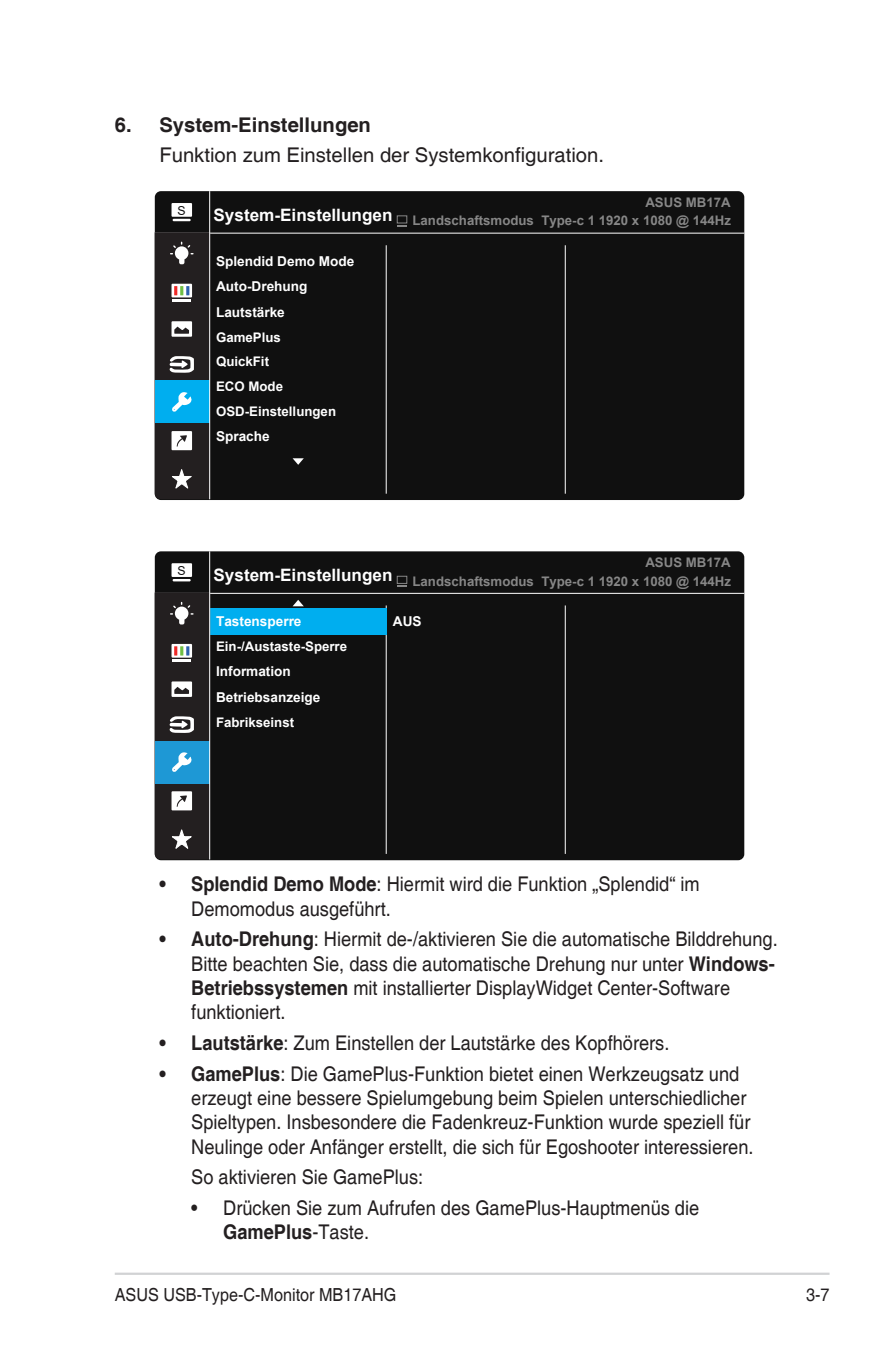
<style>
.page{position:relative;width:893px;height:1346px;background:#fff}
.page>*{position:absolute;margin:0;border:0;box-sizing:border-box;transform-origin:0 0}
.Body_Text_Indent{font:20.25px/24.3px "Helvetica";color:#231f20;scale:.9 1}
.Body_Text_Indent-2{font:20.25px "Helvetica";color:#231f20}
.Bulleted_Text_Indent{font:20.25px "Helvetica";color:#231f20;scale:.9 1}
.OSD_Item{font:700 20.25px "Helvetica";color:#231f20}
.t1{font:18px "Helvetica";color:#231f20;scale:.9 1}
.t2{font:700 17.1px "Arial";color:#fff}
.t3{font:700 13.5px/25.4px "Arial";color:#fff}
.t4{font:700 13.28px/25.4px "Arial";color:#fff}
.t5{font:12.15px "Arial";color:#101010}
.s1{font-weight:700}
</style>
<div class="page">
<hr style="left:115px;top:1272px;width:714px;height:3px;background:#d1d2d4">
<div style="left:155px;top:191px;width:589px;height:309px;background:#101010;border-radius:6px"></div>
<hr style="left:155px;top:233px;width:589px;height:1px;background:#fff">
<hr style="left:386px;top:245px;width:1px;height:249px;background:#fff">
<hr style="left:565px;top:245px;width:1px;height:249px;background:#fff">
<div style="left:172px;top:203px;width:20px;height:14px;background:#fff"></div>
<svg style="left:173px;top:219px;width:18px;height:2px"></svg>
<hr style="left:209px;top:191px;width:1px;height:308px;background:#fff">
<svg style="left:155px;top:232px;width:55px;height:267px;background:#39505a"></svg>
<svg style="left:293px;top:458px;width:11px;height:7px"></svg>
<div style="left:155px;top:551px;width:589px;height:309px;background:#101010;border-radius:6px"></div>
<hr style="left:155px;top:593px;width:589px;height:1px;background:#fff">
<hr style="left:386px;top:605px;width:1px;height:249px;background:#fff">
<hr style="left:565px;top:605px;width:1px;height:249px;background:#fff">
<div style="left:210px;top:609px;width:176px;height:26px;background:#00aeef"></div>
<div style="left:172px;top:563px;width:20px;height:14px;background:#fff"></div>
<svg style="left:173px;top:579px;width:18px;height:2px"></svg>
<hr style="left:209px;top:551px;width:1px;height:308px;background:#fff">
<svg style="left:155px;top:592px;width:55px;height:267px;background:#3d4c56"></svg>
<svg style="left:293px;top:600px;width:11px;height:6px"></svg>
<svg style="left:397px;top:225px;width:10px;height:2px"></svg>
<p class="OSD_Item" style="left:115px;top:112px;width:258px">6. System-Einstellungen</p>
<p class="Body_Text_Indent-2" style="left:159px;top:143px;width:446px">Funktion zum Einstellen der Systemkonfiguration.</p>
<p class="t5" style="left:177px;top:202px;width:10px">S</p>
<p class="t2" style="left:214px;top:203px;width:180px">System-Einstellungen</p>
<p class="t3" style="left:216px;top:248px;width:140px">Splendid Demo Mode<br>Auto-Drehung</p>
<p class="t4" style="left:216px;top:325px;width:66px">GamePlus</p>
<p class="t3" style="left:216px;top:299px;width:70px">Lautstärke</p>
<p class="t4" style="left:216px;top:348px;width:122px">QuickFit<br>ECO Mode<br>OSD-Einstellungen</p>
<p class="t3" style="left:216px;top:424px;width:55px">Sprache</p>
<p class="t4" style="left:645px;top:190px;width:87px">ASUS MB17A</p>
<p class="t4" style="left:412px;top:208px;width:320px">Landschaftsmodus Type-c 1 1920 x 1080 @ 144Hz</p>
<p class="t5" style="left:177px;top:562px;width:10px">S</p>
<p class="t2" style="left:214px;top:563px;width:180px">System-Einstellungen</p>
<p class="t4" style="left:645px;top:550px;width:87px">ASUS MB17A</p>
<p class="t4" style="left:412px;top:568px;width:320px">Landschaftsmodus Type-c 1 1920 x 1080 @ 144Hz</p>
<p class="t3" style="left:216px;top:608px;width:87px">Tastensperre</p>
<p class="t4" style="left:216px;top:634px;width:133px">Ein-/Austaste-Sperre</p>
<p class="t3" style="left:216px;top:684px;width:106px">Betriebsanzeige</p>
<p class="t3" style="left:216px;top:659px;width:76px">Information</p>
<p class="t4" style="left:216px;top:710px;width:80px">Fabrikseinst</p>
<p class="t3" style="left:393px;top:608px;width:30px">AUS</p>
<p class="Body_Text_Indent" style="left:191px;top:873px;width:566px;text-indent:-32px"><span class="s1">• Splendid Demo Mode</span>: Hiermit wird die Funktion „Splendid“ im<br>Demomodus ausgeführt.</p>
<p class="Body_Text_Indent" style="left:191px;top:928px;width:653px;text-indent:-32px"><span class="s1">• Auto-Drehung</span>: Hiermit de-/aktivieren Sie die automatische Bilddrehung.<br>Bitte beachten Sie, dass die automatische Drehung nur unter <span class="s1">Windows-Betriebssystemen</span> mit installierter DisplayWidget Center-Software funktioniert.</p>
<p class="Body_Text_Indent" style="left:159px;top:1031px;width:568px"><span class="s1">• Lautstärke</span>: Zum Einstellen der Lautstärke des Kopfhörers.</p>
<p class="Body_Text_Indent" style="left:191px;top:1062px;width:626px;text-indent:-32px"><span class="s1">• GamePlus</span>: Die GamePlus-Funktion bietet einen Werkzeugsatz und erzeugt eine bessere Spielumgebung beim Spielen unterschiedlicher Spieltypen. Insbesondere die Fadenkreuz-Funktion wurde speziell für Neulinge oder Anfänger erstellt, die sich für Egoshooter interessieren.</p>
<p class="Bulleted_Text_Indent" style="left:191px;top:1165px;width:259px">So aktivieren Sie GamePlus:</p>
<p class="Body_Text_Indent" style="left:223px;top:1196px;width:530px;text-indent:-32px">• Drücken Sie zum Aufrufen des GamePlus-Hauptmenüs die<br><span class="s1">GamePlus</span>-Taste.</p>
<p class="t1" style="left:115px;top:1284px;width:315px">ASUS USB-Type-C-Monitor MB17AHG</p>
<p class="t1" style="left:806px;top:1284px;width:28px">3-7</p>
</div>
